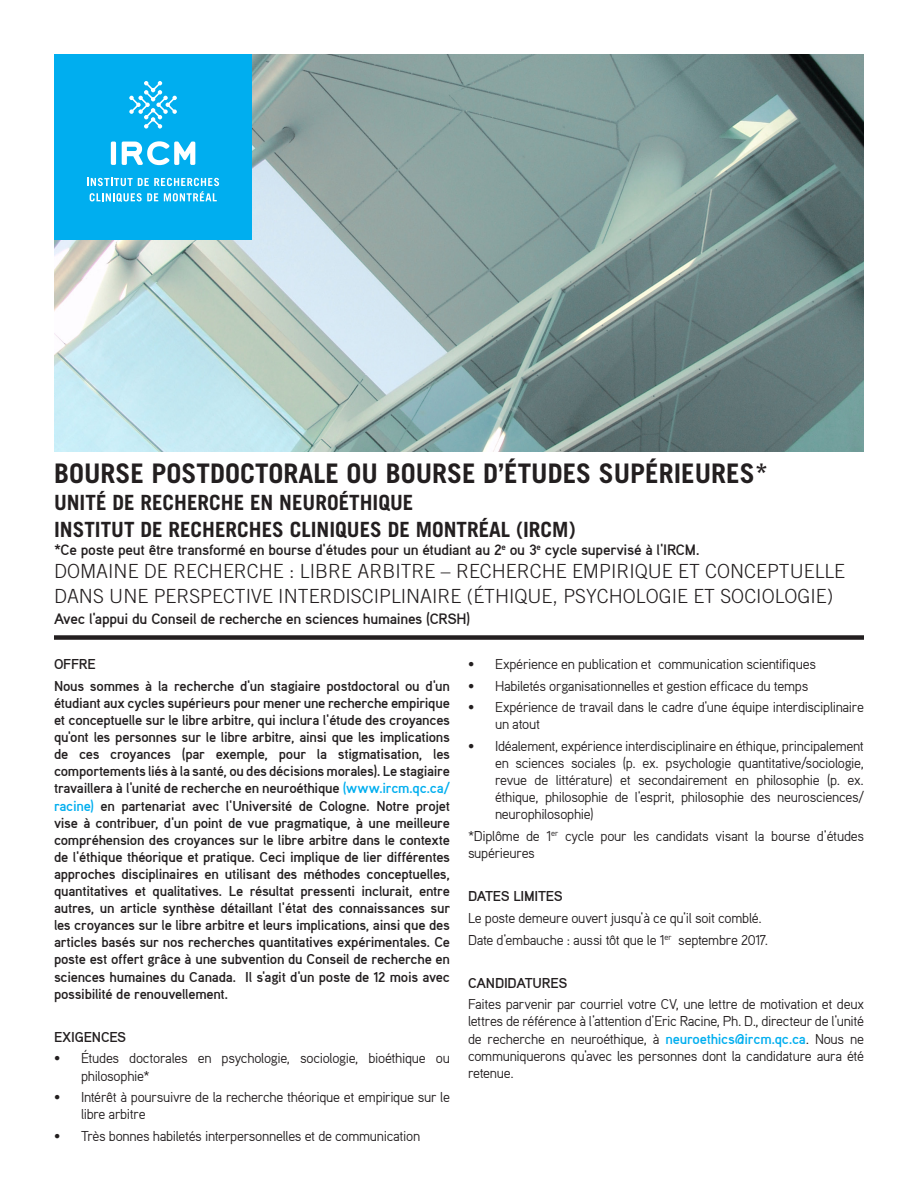
<style>
.page{position:relative;width:918px;height:1188px;background:#fff}
.page>*{position:absolute;margin:0;border:0;box-sizing:border-box;transform-origin:0 0}
.t1{font:700 27px "Trade Gothic";color:#231f20}
.t2{font:700 21px "Trade Gothic";color:#231f20}
.t3{font:300 19.5px/25.2px "Trade Gothic";color:#231f20}
.t4{font:700 15px "Aaux";letter-spacing:-.02em;color:#231f20}
.t5{font:700 14.25px/17.1px "Aaux";letter-spacing:-.02em;color:#231f20;text-align:justify}
.t6{font:14.25px/17.1px "Aaux";letter-spacing:-.02em;color:#231f20}
.s1{color:#00aeef}
.s2{font-weight:700;color:#00aeef}
</style>
<div class="page">
<img style="left:54px;top:54px;width:810px;height:398px">
<div style="left:54px;top:635px;width:810px;height:5px;background:#231f20"></div>
<div style="left:54px;top:54px;width:198px;height:185px;background:#00aeef"></div>
<div style="left:111px;top:142px;width:5px;height:23px;background:#fff;border-radius:2px"></div>
<svg style="left:122px;top:141px;width:73px;height:24px"></svg>
<svg style="left:129px;top:81px;width:48px;height:48px"></svg>
<svg style="left:87px;top:178px;width:132px;height:24px"></svg>
<p class="t1" style="left:54px;top:456px;width:716px">BOURSE POSTDOCTORALE OU BOURSE D’ÉTUDES SUPÉRIEURES*</p>
<p class="t2" style="left:54px;top:489px;width:361px">UNITÉ DE RECHERCHE EN NEUROÉTHIQUE</p>
<p class="t2" style="left:54px;top:516px;width:523px">INSTITUT DE RECHERCHES CLINIQUES DE MONTRÉAL (IRCM)</p>
<p class="t4" style="left:54px;top:540px;width:647px">*Ce poste peut être transformé en bourse d’études pour un étudiant au 2<sup>e</sup> ou 3<sup>e</sup> cycle supervisé à l’IRCM.</p>
<p class="t3" style="left:54px;top:558px;width:793px">DOMAINE DE RECHERCHE : LIBRE ARBITRE – RECHERCHE EMPIRIQUE ET CONCEPTUELLE<br>DANS UNE PERSPECTIVE INTERDISCIPLINAIRE (ÉTHIQUE, PSYCHOLOGIE ET SOCIOLOGIE)</p>
<p class="t4" style="left:54px;top:609px;width:418px">Avec l’appui du Conseil de recherche en sciences humaines (CRSH)</p>
<p class="t5" style="left:54px;top:655px;width:43px">OFFRE</p>
<p class="t5" style="left:54px;top:677px;width:398px">Nous sommes à la recherche d’un stagiaire postdoctoral ou d’un étudiant aux cycles supérieurs pour mener une recherche empirique et conceptuelle sur le libre arbitre, qui inclura l’étude des croyances qu’ont les personnes sur le libre arbitre, ainsi que les implications de ces croyances (par exemple, pour la stigmatisation, les comportements liés à la santé, ou des décisions morales). Le stagiaire travaillera à l’unité de recherche en neuroéthique <span class="s1">(www.ircm.qc.ca/ racine)</span> en partenariat avec l’Université de Cologne. Notre projet vise à contribuer, d’un point de vue pragmatique, à une meilleure compréhension des croyances sur le libre arbitre dans le contexte de l’éthique théorique et pratique. Ceci implique de lier différentes approches disciplinaires en utilisant des méthodes conceptuelles, quantitatives et qualitatives. Le résultat pressenti inclurait, entre autres, un article synthèse détaillant l’état des connaissances sur les croyances sur le libre arbitre et leurs implications, ainsi que des articles basés sur nos recherches quantitatives expérimentales. Ce poste est offert grâce à une subvention du Conseil de recherche en sciences humaines du Canada. Il s’agit d’un poste de 12 mois avec possibilité de renouvellement.</p>
<p class="t5" style="left:54px;top:1028px;width:74px">EXIGENCES</p>
<p class="t6" style="left:81px;top:1050px;width:370px;text-indent:-27px">• Études doctorales en psychologie, sociologie, bioéthique ou philosophie*</p>
<p class="t6" style="left:81px;top:1088px;width:370px;text-indent:-27px">• Intérêt à poursuivre de la recherche théorique et empirique sur le libre arbitre</p>
<p class="t6" style="left:54px;top:1127px;width:368px">• Très bonnes habiletés interpersonnelles et de communication</p>
<p class="t6" style="left:468px;top:655px;width:349px">• Expérience en publication et communication scientifiques</p>
<p class="t6" style="left:468px;top:677px;width:342px">• Habiletés organisationnelles et gestion efficace du temps</p>
<p class="t6" style="left:495px;top:698px;width:370px;text-indent:-27px">• Expérience de travail dans le cadre d’une équipe interdisciplinaire un atout</p>
<p class="t6" style="left:495px;top:737px;width:370px;text-align:justify;text-indent:-27px">• Idéalement, expérience interdisciplinaire en éthique, principalement en sciences sociales (p. ex. psychologie quantitative/sociologie, revue de littérature) et secondairement en philosophie (p. ex. éthique, philosophie de l’esprit, philosophie des neurosciences/ neurophilosophie)</p>
<p class="t6" style="left:468px;top:827px;width:398px">*Diplôme de 1<sup>er</sup> cycle pour les candidats visant la bourse d’études supérieures</p>
<p class="t5" style="left:468px;top:887px;width:96px">DATES LIMITES</p>
<p class="t6" style="left:468px;top:909px;width:295px">Le poste demeure ouvert jusqu’à ce qu’il soit comblé.</p>
<p class="t6" style="left:468px;top:931px;width:302px">Date d’embauche : aussi tôt que le 1<sup>er</sup> septembre 2017.</p>
<p class="t5" style="left:468px;top:974px;width:101px">CANDIDATURES</p>
<p class="t6" style="left:468px;top:995px;width:398px;text-align:justify">Faites parvenir par courriel votre CV, une lettre de motivation et deux lettres de référence à l’attention d’Eric Racine, Ph. D., directeur de l’unité de recherche en neuroéthique, à <span class="s2">neuroethics@ircm.qc.ca</span>. Nous ne communiquerons qu’avec les personnes dont la candidature aura été retenue.</p>
</div>
